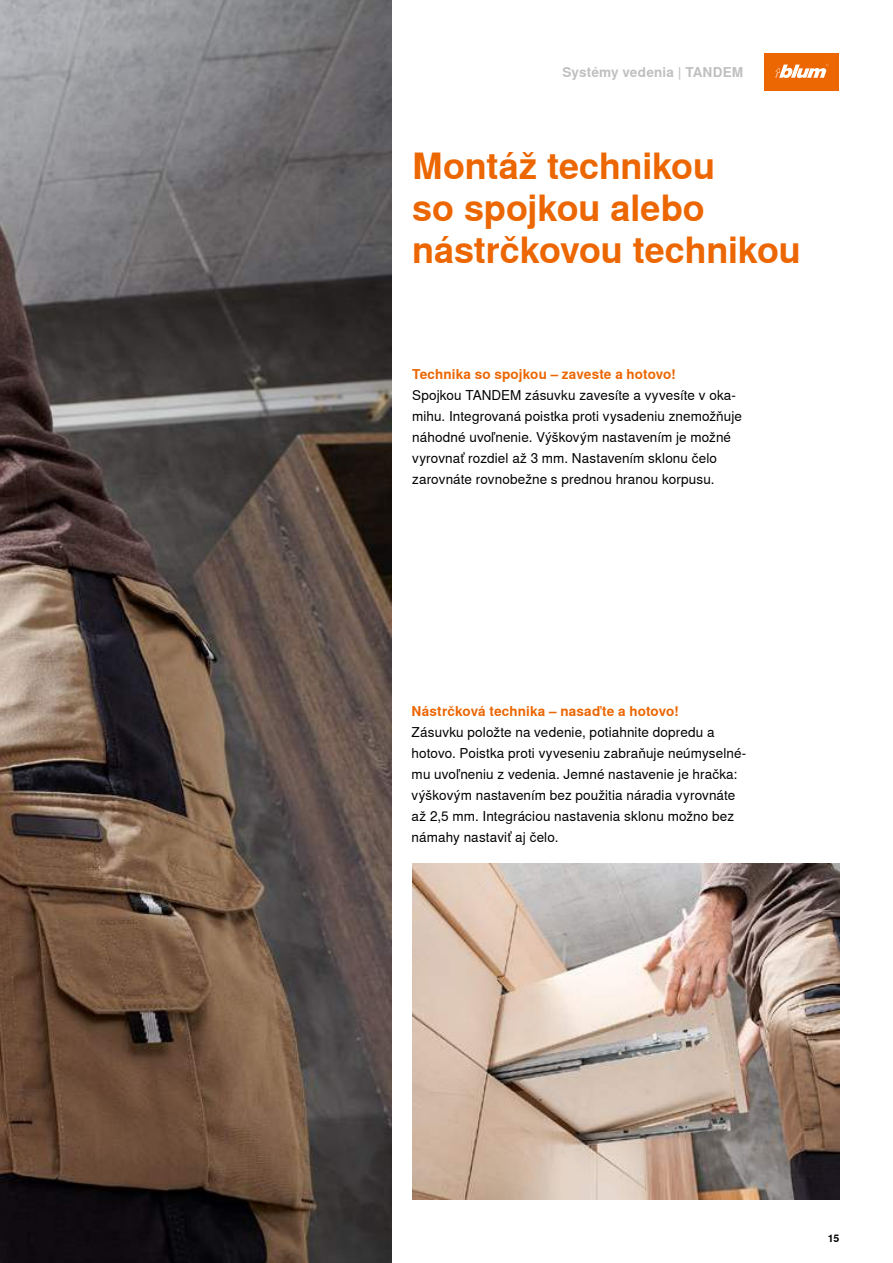
<style>
.page{position:relative;width:893px;height:1263px;background:#fff}
.page>*{position:absolute;margin:0;border:0;box-sizing:border-box;transform-origin:0 0}
.t1{font:700 36px/42.2px "Nimbus Sans Global";letter-spacing:-.005em;color:#ec6602}
.t2{font:13.5px/21px "Nimbus Sans Global";letter-spacing:.01em;color:#000}
.t3{font:700 13.5px "Nimbus Sans Global";letter-spacing:.01em;color:#ec6602}
.t4{font:700 13.5px "Nimbus Sans Global";letter-spacing:.01em;color:#c0c0c1}
.t5{font:700 10.5px "Nimbus Sans Global";color:#000}
</style>
<div class="page">
<img style="left:0;top:0;width:391px;height:1263px">
<img style="left:412px;top:863px;width:427px;height:337px">
<div style="left:765px;top:54px;width:74px;height:37px;background:#ec6602"></div>
<svg style="left:775px;top:64px;width:53px;height:14px"></svg>
<p class="t4" style="left:562px;top:65px;width:183px">Systémy vedenia | TANDEM</p>
<h1 class="t1" style="left:412px;top:145px;width:390px">Montáž technikou<br>so spojkou alebo nástrčkovou technikou</h1>
<p class="t3" style="left:412px;top:366px;width:265px">Technika so spojkou – zaveste a hotovo!</p>
<p class="t2" style="left:412px;top:385px;width:331px">Spojkou TANDEM zásuvku zavesíte a vyvesíte v oka&shy;mihu. Integrovaná poistka proti vysadeniu znemožňuje náhodné uvoľnenie. Výškovým nastavením je možné vyrovnať rozdiel až 3 mm. Nastavením sklonu čelo zarovnáte rovnobežne s prednou hranou korpusu.</p>
<p class="t3" style="left:412px;top:703px;width:268px">Nástrčková technika – nasaďte a hotovo!</p>
<p class="t2" style="left:412px;top:721px;width:336px">Zásuvku položte na vedenie, potiahnite dopredu a hotovo. Poistka proti vyveseniu zabraňuje neúmyselné&shy;mu uvoľneniu z vedenia. Jemné nastavenie je hračka: výškovým nastavením bez použitia náradia vyrovnáte až 2,5 mm. Integráciou nastavenia sklonu možno bez námahy nastaviť aj čelo.</p>
<p class="t5" style="left:828px;top:1232px;width:13px">15</p>
</div>
